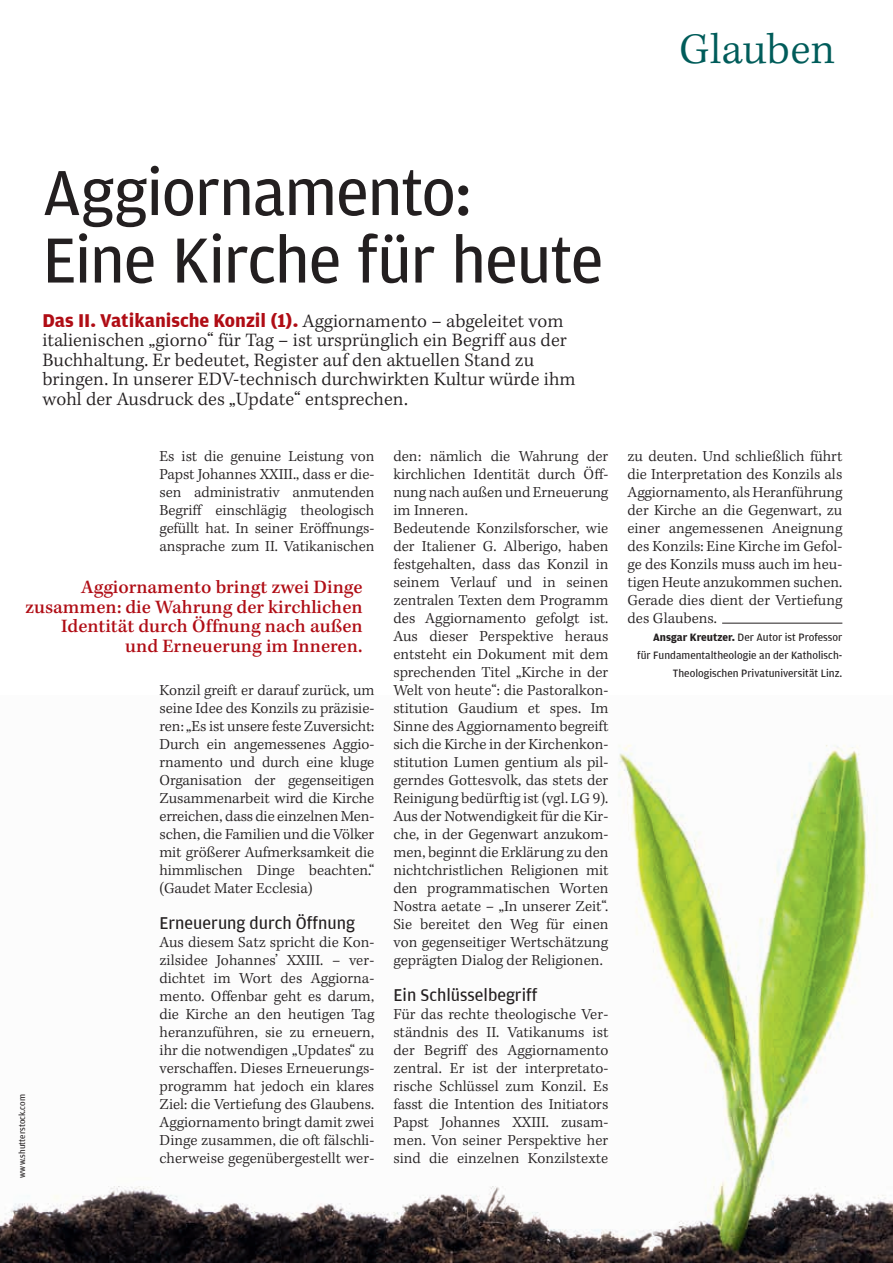
<style>
.page{position:relative;width:893px;height:1263px;background:#fff}
.page>*{position:absolute;margin:0;border:0;box-sizing:border-box;transform-origin:0 0}
.t1{font:67.5px/67.5px "Amplitude";letter-spacing:-.015em;color:#231f20}
.t2{font:45px "Kepler Std Light Capt";color:#005c5a}
.t3{font:19.5px/19.5px "Kepler Std Light Capt";color:#231f20}
.t4{font:19.5px/19.5px "Kepler Std Medium Capt";color:#b00d15;text-align:right}
.t5{font:700 19.5px "Amplitude";color:#b00d15}
.t6{font:18px "Amplitude";color:#231f20}
.t7{font:15.75px/18px "Kepler Std Light Capt";color:#231f20;text-align:justify}
.t8{font:11.25px/18px "Amplitude";color:#231f20;text-align:right}
.t9{font:9px "Amplitude";color:#231f20}
.s1{font-family:"Kepler Std Light Capt";font-weight:400;color:#231f20}
.s2{font-weight:700}
</style>
<div class="page">
<img style="left:0;top:745px;width:893px;height:518px">
<hr style="left:722px;top:623px;width:120px;height:1px;background:#231f20">
<h2 class="t2" style="left:679px;top:24px;width:157px">Glauben</h2>
<h1 class="t1" style="left:43px;top:159px;width:562px">Aggiornamento:<br>Eine Kirche für heute</h1>
<p class="t5" style="left:43px;top:309px;width:523px">Das II. Vatikanische Konzil (1). <span class="s1">Aggiornamento – abgeleitet vom</span></p>
<p class="t3" style="left:43px;top:331px;width:534px">italienischen „giorno“ für Tag – ist ursprünglich ein Begriff aus der Buchhaltung. Er bedeutet, Register auf den aktuellen Stand zu bringen. In unserer EDV-technisch durchwirkten Kultur würde ihm wohl der Ausdruck des „Update“ entsprechen.</p>
<p class="t7" style="left:159px;top:448px;width:216px">Es ist die genuine Leistung von Papst Johannes XXIII., dass er die&shy;sen administrativ anmutenden Begriff einschlägig theologisch gefüllt hat. In seiner Eröffnungs&shy;ansprache zum II. Vatikanischen</p>
<p class="t4" style="left:25px;top:578px;width:339px">Aggiornamento bringt zwei Dinge zusammen: die Wahrung der kirchlichen Identität durch Öffnung nach außen und Erneuerung im Inneren.</p>
<p class="t9" style="left:17px;top:1178px;width:85px;rotate:-90deg">www.shutterstock.com</p>
<p class="t7" style="left:159px;top:682px;width:216px">Konzil greift er darauf zurück, um seine Idee des Konzils zu präzisie&shy;ren: „Es ist unsere feste Zuversicht:<br>Durch ein angemessenes Aggio&shy;rnamento und durch eine kluge Organisation der gegenseitigen Zusammenarbeit wird die Kirche erreichen, dass die einzelnen Men&shy;schen, die Familien und die Völker mit größerer Aufmerksamkeit die himmlischen Dinge beachten.“ (Gaudet Mater Ecclesia)</p>
<p class="t6" style="left:159px;top:913px;width:197px">Erneuerung durch Öffnung</p>
<p class="t7" style="left:159px;top:934px;width:216px">Aus diesem Satz spricht die Kon&shy;zilsidee Johannes’ XXIII. – ver&shy;dichtet im Wort des Aggiorna&shy;mento. Offenbar geht es darum, die Kirche an den heutigen Tag heranzuführen, sie zu erneuern, ihr die notwendigen „Updates“ zu verschaffen. Dieses Erneuerungs&shy;programm hat jedoch ein klares Ziel: die Vertiefung des Glaubens.<br>Aggiornamento bringt damit zwei Dinge zusammen, die oft fälschli&shy;cherweise gegenübergestellt wer-</p>
<p class="t7" style="left:393px;top:448px;width:216px;text-align:left">den: nämlich die Wahrung der kirchlichen Identität durch Öff&shy;nung nach außen und Erneuerung im Inneren.<br>Bedeutende Konzilsforscher, wie der Italiener G. Alberigo, haben festgehalten, dass das Konzil in seinem Verlauf und in seinen zentralen Texten dem Programm des Aggiornamento gefolgt ist.<br>Aus dieser Perspektive heraus entsteht ein Dokument mit dem sprechenden Titel „Kirche in der<br>Welt von heute“: die Pastoralkon&shy;stitution Gaudium et spes. Im<br>Sinne des Aggiornamento begreift sich die Kirche in der Kirchenkon&shy;stitution Lumen gentium als pil&shy;gerndes Gottesvolk, das stets der<br>Reinigung bedürftig ist (vgl. LG 9).<br>Aus der Notwendigkeit für die Kir&shy;che, in der Gegenwart anzukom&shy;men, beginnt die Erklärung zu den nichtchristlichen Religionen mit den programmatischen Worten<br>Nostra aetate – „In unserer Zeit“.<br>Sie bereitet den Weg für einen von gegenseitiger Wertschätzung geprägten Dialog der Religionen.</p>
<p class="t6" style="left:393px;top:985px;width:146px">Ein Schlüsselbegriff</p>
<p class="t7" style="left:393px;top:1006px;width:216px">Für das rechte theologische Ver&shy;ständnis des II. Vatikanums ist der Begriff des Aggiornamento zentral. Er ist der interpretato&shy;rische Schlüssel zum Konzil. Es fasst die Intention des Initiators Papst Johannes XXIII. zusam&shy;men. Von seiner Perspektive her sind die einzelnen Konzilstexte</p>
<p class="t7" style="left:627px;top:448px;width:216px">zu deuten. Und schließlich führt die Interpretation des Konzils als Aggiornamento, als Heranführung der Kirche an die Gegenwart, zu einer angemessenen Aneignung des Konzils: Eine Kirche im Gefol&shy;ge des Konzils muss auch im heu&shy;tigen Heute anzukommen suchen.<br>Gerade dies dient der Vertiefung des Glaubens.</p>
<p class="t8" style="left:637px;top:628px;width:207px"><span class="s2">Ansgar Kreutzer.</span> Der Autor ist Professor für Fundamentaltheologie an der Katholisch-<br>Theologischen Privatuniversität Linz.</p>
</div>
